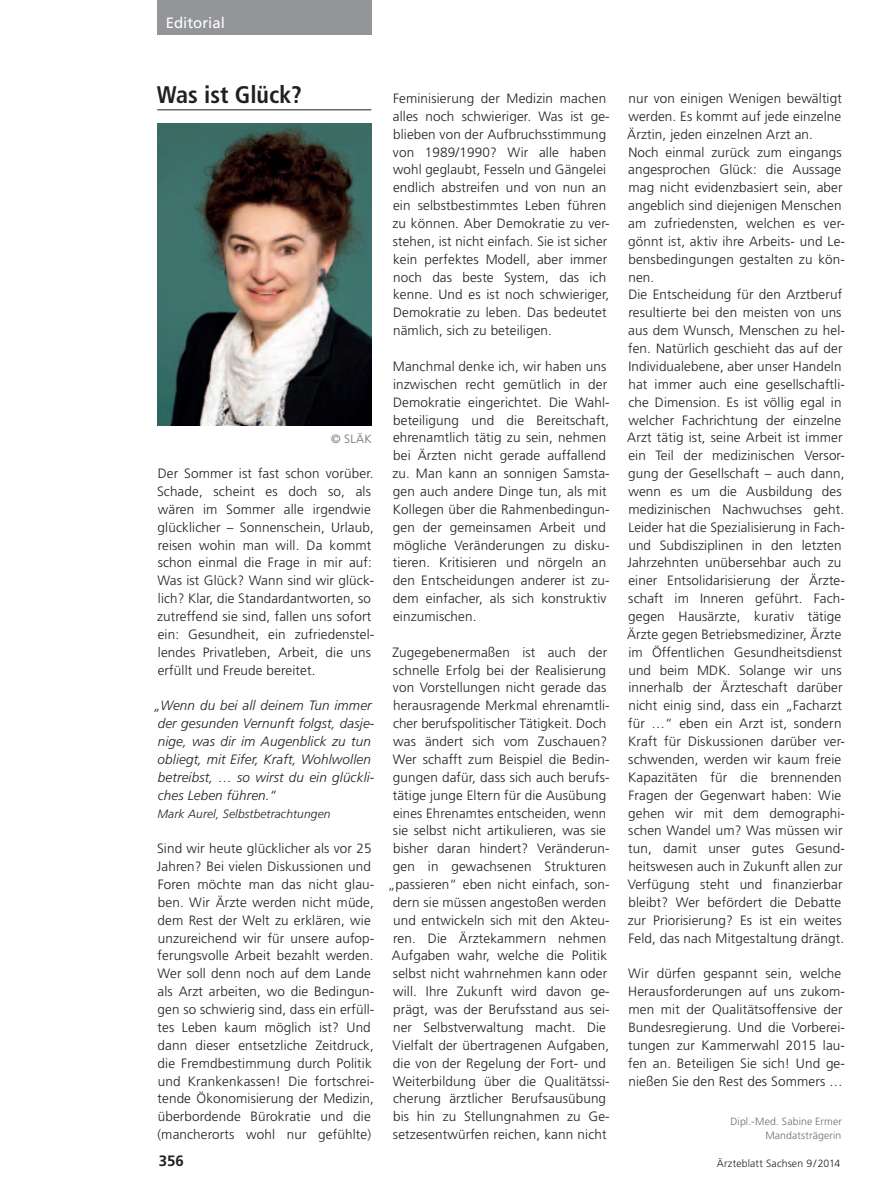
<style>
.page{position:relative;width:893px;height:1191px;background:#fff}
.page>*{position:absolute;margin:0;border:0;box-sizing:border-box;transform-origin:0 0}
.Überschrift{font:700 condensed 24px "Frutiger";color:#231f20}
.t1{font:15px "Frutiger";color:#fff}
.t2{font:700 15px "Frutiger";color:#231f20}
.Text_allgemein{font:300 13.5px/17.9px "Frutiger";letter-spacing:.01em;color:#231f20}
.Text_allgemein-2{font:italic 300 13.5px/17.9px "Frutiger";letter-spacing:.01em;color:#231f20}
.Text_allgemein-3{font:italic 300 12px "Frutiger";letter-spacing:.01em;color:#231f20}
.Bildunterschrift{font:300 12px "Frutiger";color:#6c6d70}
.Autoren{font:300 10.5px "Frutiger";letter-spacing:.015em;color:#6c6d70}
.t3{font:300 10.5px "Frutiger";letter-spacing:.01em;color:#231f20}
</style>
<div class="page">
<div style="left:157px;top:0;width:214px;height:34px;background:#939598"></div>
<hr style="left:157px;top:109px;width:214px;height:1px;background:#231f20">
<img style="left:157px;top:123px;width:214px;height:302px">
<p class="t1" style="left:166px;top:14px;width:61px">Editorial</p>
<p class="Überschrift" style="left:157px;top:80px;width:147px">Was ist Glück?</p>
<p class="Bildunterschrift" style="left:331px;top:432px;width:42px">© SLÄK</p>
<p class="Text_allgemein" style="left:157px;top:464px;width:219px">Der Sommer ist fast schon vorüber.<br>Schade, scheint es doch so, als wären im Sommer alle irgendwie glücklicher – Sonnenschein, Urlaub, reisen wohin man will. Da kommt schon einmal die Frage in mir auf:<br>Was ist Glück? Wann sind wir glück&shy;lich? Klar, die Standardantworten, so zutreffend sie sind, fallen uns sofort ein: Gesundheit, ein zufriedenstel&shy;lendes Privatleben, Arbeit, die uns erfüllt und Freude bereitet.</p>
<p class="Text_allgemein-2" style="left:154px;top:696px;width:222px">„Wenn du bei all deinem Tun immer der gesunden Vernunft folgst, dasje&shy;nige, was dir im Augenblick zu tun obliegt, mit Eifer, Kraft, Wohlwollen betreibst, … so wirst du ein glückli&shy;ches Leben führen.“</p>
<p class="Text_allgemein-3" style="left:158px;top:806px;width:174px">Mark Aurel, Selbstbetrachtungen</p>
<p class="Text_allgemein" style="left:157px;top:839px;width:219px">Sind wir heute glücklicher als vor 25<br>Jahren? Bei vielen Diskussionen und Foren möchte man das nicht glau&shy;ben. Wir Ärzte werden nicht müde, dem Rest der Welt zu erklären, wie unzureichend wir für unsere aufop&shy;ferungsvolle Arbeit bezahlt werden.<br>Wer soll denn noch auf dem Lande als Arzt arbeiten, wo die Bedingun&shy;gen so schwierig sind, dass ein erfüll&shy;tes Leben kaum möglich ist? Und dann dieser entsetzliche Zeitdruck, die Fremdbestimmung durch Politik und Krankenkassen! Die fortschrei&shy;tende Ökonomisierung der Medizin, überbordende Bürokratie und die (mancherorts wohl nur gefühlte)</p>
<p class="Text_allgemein" style="left:392px;top:89px;width:219px">Feminisierung der Medizin machen alles noch schwieriger. Was ist ge-- blieben von der Aufbruchsstimmung von 1989/1990? Wir alle haben wohl geglaubt, Fesseln und Gängelei endlich abstreifen und von nun an ein selbstbestimmtes Leben führen zu können. Aber Demokratie zu ver&shy;stehen, ist nicht einfach. Sie ist sicher kein perfektes Modell, aber immer noch das beste System, das ich kenne. Und es ist noch schwieriger, Demokratie zu leben. Das bedeutet nämlich, sich zu beteiligen.</p>
<p class="Text_allgemein" style="left:392px;top:357px;width:219px">Manchmal denke ich, wir haben uns inzwischen recht gemütlich in der Demokratie eingerichtet. Die Wahl&shy;beteiligung und die Bereitschaft, ehrenamtlich tätig zu sein, nehmen bei Ärzten nicht gerade auffallend zu. Man kann an sonnigen Samsta&shy;gen auch andere Dinge tun, als mit Kollegen über die Rahmenbedingun&shy;gen der gemeinsamen Arbeit und mögliche Veränderungen zu disku&shy;tieren. Kritisieren und nörgeln an den Entscheidungen anderer ist zu-- dem einfacher, als sich konstruktiv einzumischen.</p>
<p class="Text_allgemein" style="left:388px;top:643px;width:224px;text-align:center">Zugegebenermaßen ist auch der schnelle Erfolg bei der Realisierung von Vorstellungen nicht gerade das herausragende Merkmal ehrenamtli&shy;cher berufspolitischer Tätigkeit. Doch was ändert sich vom Zuschauen?<br>Wer schafft zum Beispiel die Bedin&shy;gungen dafür, dass sich auch berufs&shy;tätige junge Eltern für die Ausübung eines Ehrenamtes entscheiden, wenn sie selbst nicht artikulieren, was sie bisher daran hindert? Veränderun&shy;gen in gewachsenen Strukturen „passieren“ eben nicht einfach, son&shy;dern sie müssen angestoßen werden und entwickeln sich mit den Akteu&shy;ren. Die Ärztekammern nehmen Aufgaben wahr, welche die Politik selbst nicht wahrnehmen kann oder will. Ihre Zukunft wird davon ge-- prägt, was der Berufsstand aus sei&shy;ner Selbstverwaltung macht. Die Vielfalt der übertragenen Aufgaben, die von der Regelung der Fort- und Weiterbildung über die Qualitätssi&shy;cherung ärztlicher Berufsausübung bis hin zu Stellungnahmen zu Ge&shy;setzesentwürfen reichen, kann nicht</p>
<p class="Text_allgemein" style="left:627px;top:89px;width:216px;text-align:justify">nur von einigen Wenigen bewältigt werden. Es kommt auf jede einzelne Ärztin, jeden einzelnen Arzt an.</p>
<p class="Text_allgemein" style="left:628px;top:143px;width:218px">Noch einmal zurück zum eingangs angesprochen Glück: die Aussage mag nicht evidenzbasiert sein, aber angeblich sind diejenigen Menschen am zufriedensten, welchen es ver&shy;gönnt ist, aktiv ihre Arbeits- und Le-- bensbedingungen gestalten zu kön&shy;nen.</p>
<p class="Text_allgemein" style="left:627px;top:286px;width:219px">Die Entscheidung für den Arztberuf resultierte bei den meisten von uns aus dem Wunsch, Menschen zu hel&shy;fen. Natürlich geschieht das auf der Individualebene, aber unser Handeln hat immer auch eine gesellschaftli&shy;che Dimension. Es ist völlig egal in welcher Fachrichtung der einzelne Arzt tätig ist, seine Arbeit ist immer ein Teil der medizinischen Versor&shy;gung der Gesellschaft – auch dann, wenn es um die Ausbildung des medizinischen Nachwuchses geht.<br>Leider hat die Spezialisierung in Fach&shy;und Subdisziplinen in den letzten Jahrzehnten unübersehbar auch zu einer Entsolidarisierung der Ärzte&shy;schaft im Inneren geführt. Fach&shy;gegen Hausärzte, kurativ tätige Ärzte gegen Betriebsmediziner, Ärzte im Öffentlichen Gesundheitsdienst und beim MDK. Solange wir uns innerhalb der Ärzteschaft darüber nicht einig sind, dass ein „Facharzt für …“ eben ein Arzt ist, sondern Kraft für Diskussionen darüber ver&shy;schwenden, werden wir kaum freie Kapazitäten für die brennenden Fragen der Gegenwart haben: Wie gehen wir mit dem demographi&shy;schen Wandel um? Was müssen wir tun, damit unser gutes Gesund&shy;heitswesen auch in Zukunft allen zur Verfügung steht und finanzierbar bleibt? Wer befördert die Debatte zur Priorisierung? Es ist ein weites Feld, das nach Mitgestaltung drängt.</p>
<p class="Text_allgemein" style="left:628px;top:964px;width:218px">Wir dürfen gespannt sein, welche Herausforderungen auf uns zukom&shy;men mit der Qualitätsoffensive der Bundesregierung. Und die Vorberei&shy;tungen zur Kammerwahl 2015 lau&shy;fen an. Beteiligen Sie sich! Und ge-- nießen Sie den Rest des Sommers …</p>
<p class="Autoren" style="left:730px;top:1115px;width:113px">Dipl.-Med. Sabine Ermer</p>
<p class="Autoren" style="left:765px;top:1129px;width:78px">Mandatsträgerin</p>
<p class="t2" style="left:159px;top:1151px;width:27px">356</p>
<p class="t3" style="left:717px;top:1157px;width:125px">Ärzteblatt Sachsen 9/2014</p>
</div>
